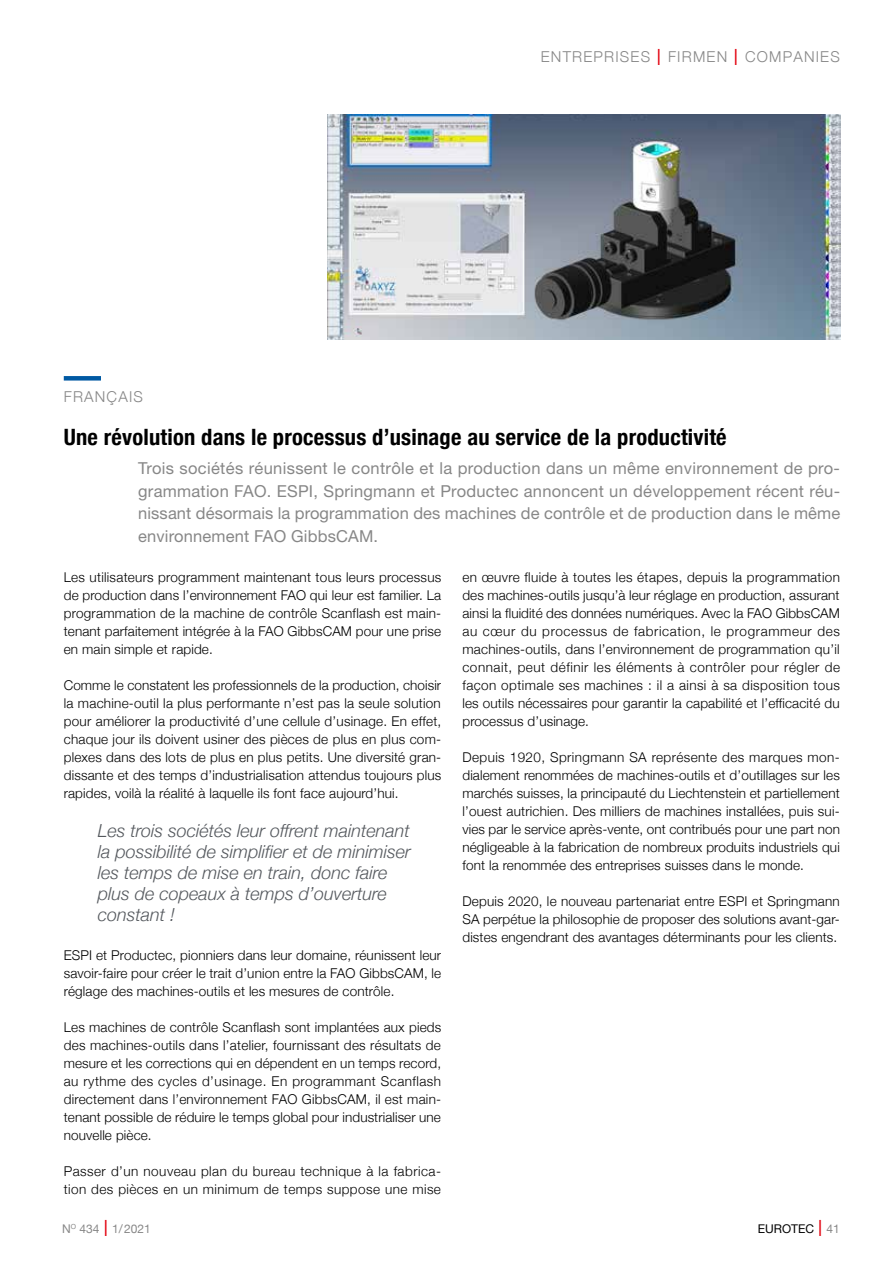
<style>
.page{position:relative;width:893px;height:1263px;background:#fff}
.page>*{position:absolute;margin:0;border:0;box-sizing:border-box;transform-origin:0 0}
.t1{font:700 condensed 22.5px "Helvetica Neue";letter-spacing:.01em;color:#000}
.t2{font:italic 300 18px/21px "Helvetica Neue";color:#54585d}
.t3{font:16.5px/22.5px "Helvetica Neue";letter-spacing:.005em;color:#878787;text-align:justify}
.t4{font:300 15px "Helvetica Neue";letter-spacing:.08em;color:#878787}
.t5{font:300 13.5px/18px "Helvetica Neue";letter-spacing:.01em;color:#000;text-align:justify}
.t6{font:300 13.5px/18px "Helvetica Neue";letter-spacing:.035em;color:#000}
.t7{font:12px "Helvetica Neue";color:#878787}
.t8{font:12px "Helvetica Neue";color:#000}
.s1{font-stretch:condensed;font-size:22.5px;color:#e30613}
.s2{font-weight:300;font-stretch:condensed;font-size:22.5px;color:#e30613}
.s3{color:#878787}
</style>
<div class="page">
<img style="left:328px;top:114px;width:512px;height:225px">
<div style="left:64px;top:376px;width:37px;height:5px;background:#0059a3"></div>
<p class="t4" style="left:541px;top:44px;width:300px">ENTREPRISES <span class="s1">I</span> FIRMEN <span class="s1">I</span> COMPANIES</p>
<p class="t4" style="left:64px;top:384px;width:81px">FRANÇAIS</p>
<h1 class="t1" style="left:64px;top:418px;width:664px">Une révolution dans le processus d’usinage au service de la productivité</h1>
<p class="t3" style="left:138px;top:457px;width:703px">Trois sociétés réunissent le contrôle et la production dans un même environnement de pro&shy;grammation FAO. ESPI, Springmann et Productec annoncent un développement récent réu&shy;nissant désormais la programmation des machines de contrôle et de production dans le même environnement FAO GibbsCAM.</p>
<p class="t5" style="left:64px;top:567px;width:379px">Les utilisateurs programment maintenant tous leurs processus de production dans l’environnement FAO qui leur est familier. La programmation de la machine de contrôle Scanflash est main&shy;tenant parfaitement intégrée à la FAO GibbsCAM pour une prise en main simple et rapide.</p>
<p class="t5" style="left:64px;top:675px;width:379px">Comme le constatent les professionnels de la production, choisir la machine-outil la plus performante n’est pas la seule solution pour améliorer la productivité d’une cellule d’usinage. En effet, chaque jour ils doivent usiner des pièces de plus en plus com&shy;plexes dans des lots de plus en plus petits. Une diversité gran&shy;dissante et des temps d’industrialisation attendus toujours plus rapides, voilà la réalité à laquelle ils font face aujourd’hui.</p>
<h2 class="t2" style="left:98px;top:819px;width:314px">Les trois sociétés leur offrent maintenant la possibilité de simplifier et de minimiser les temps de mise en train, donc faire plus de copeaux à temps d’ouverture constant !</h2>
<p class="t5" style="left:64px;top:945px;width:379px">ESPI et Productec, pionniers dans leur domaine, réunissent leur savoir-faire pour créer le trait d’union entre la FAO GibbsCAM, le réglage des machines-outils et les mesures de contrôle.</p>
<p class="t5" style="left:64px;top:1017px;width:379px">Les machines de contrôle Scanflash sont implantées aux pieds des machines-outils dans l’atelier, fournissant des résultats de mesure et les corrections qui en dépendent en un temps record, au rythme des cycles d’usinage. En programmant Scanflash directement dans l’environnement FAO GibbsCAM, il est main&shy;tenant possible de réduire le temps global pour industrialiser une nouvelle pièce.</p>
<p class="t6" style="left:64px;top:1161px;width:379px">Passer d’un nouveau plan du bureau technique à la fabrica&shy;tion des pièces en un minimum de temps suppose une mise</p>
<p class="t5" style="left:462px;top:567px;width:379px">en œuvre fluide à toutes les étapes, depuis la programmation des machines-outils jusqu’à leur réglage en production, assurant ainsi la fluidité des données numériques. Avec la FAO GibbsCAM au cœur du processus de fabrication, le programmeur des machines-outils, dans l’environnement de programmation qu’il connait, peut définir les éléments à contrôler pour régler de façon optimale ses machines : il a ainsi à sa disposition tous les outils nécessaires pour garantir la capabilité et l’efficacité du processus d’usinage.</p>
<p class="t5" style="left:462px;top:747px;width:379px">Depuis 1920, Springmann SA représente des marques mon&shy;dialement renommées de machines-outils et d’outillages sur les marchés suisses, la principauté du Liechtenstein et partiellement l’ouest autrichien. Des milliers de machines installées, puis sui&shy;vies par le service après-vente, ont contribués pour une part non négligeable à la fabrication de nombreux produits industriels qui font la renommée des entreprises suisses dans le monde.</p>
<p class="t5" style="left:462px;top:891px;width:379px">Depuis 2020, le nouveau partenariat entre ESPI et Springmann SA perpétue la philosophie de proposer des solutions avant-gar&shy;distes engendrant des avantages déterminants pour les clients.</p>
<p class="t7" style="left:62px;top:1220px;width:90px">N<sup>O</sup> 434 <span class="s2">I</span> 1/2021</p>
<p class="t8" style="left:758px;top:1220px;width:84px">EUROTEC <span class="s2">I</span> <span class="s3">41</span></p>
</div>
